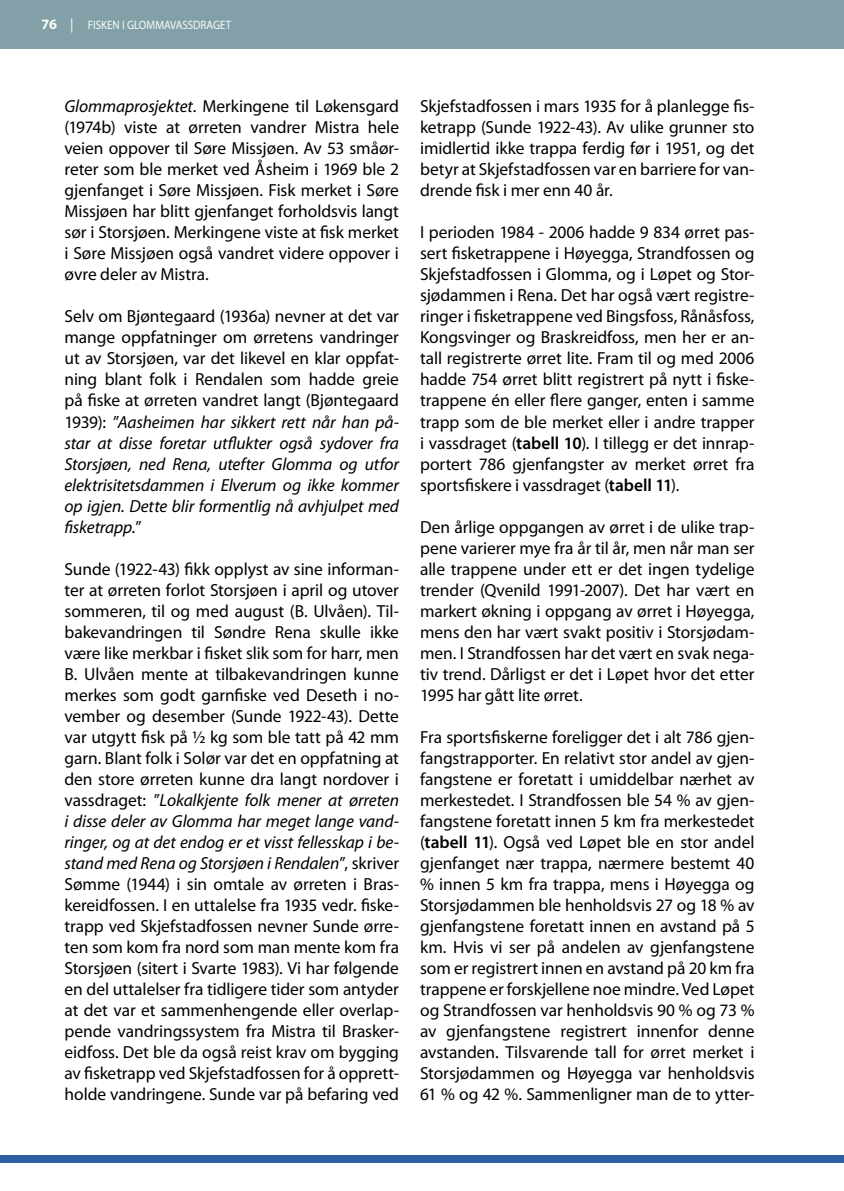
<style>
.page{position:relative;width:844px;height:1191px;background:#fff}
.page>*{position:absolute;margin:0;border:0;box-sizing:border-box;transform-origin:0 0}
.t1{font:17.5px/21px "Myriad Pro";letter-spacing:-.005em;color:#000;text-align:justify}
.t2{font:italic 17.5px/21px "Myriad Pro";letter-spacing:-.005em;color:#000;text-align:justify}
.t3{font:12.25px "Myriad Pro";color:#f6fff7;scale:.9 1}
.s1{font-weight:700;font-size:14.35px}
.s2{font-size:14.35px}
.s3{font-style:italic}
.s4{font-style:normal}
.s5{font-weight:600}
</style>
<div class="page">
<div style="left:0;top:1155px;width:843px;height:7px;background:#2e5fa4"></div>
<div style="left:0;top:0;width:843px;height:49px;background:#83a0a9"></div>
<p class="t3" style="left:41px;top:17px;width:212px"><span class="s1">76</span> <span class="s2">|</span> FISKEN I GLOMMAVASSDRAGET</p>
<p class="t1" style="left:64px;top:96px;width:336px"><span class="s3">Glommaprosjektet</span>. Merkingene til Løkensgard (1974b) viste at ørreten vandrer Mistra hele veien oppover til Søre Missjøen. Av 53 småør&shy;reter som ble merket ved Åsheim i 1969 ble 2 gjenfanget i Søre Missjøen. Fisk merket i Søre Missjøen har blitt gjenfanget forholdsvis langt sør i Storsjøen. Merkingene viste at fisk merket i Søre Missjøen også vandret videre oppover i øvre deler av Mistra.</p>
<p class="t2" style="left:64px;top:306px;width:336px"><span class="s4">Selv om Bjøntegaard (1936a) nevner at det var mange oppfatninger om ørretens vandringer ut av Storsjøen, var det likevel en klar oppfat&shy;ning blant folk i Rendalen som hadde greie på fiske at ørreten vandret langt (Bjøntegaard 1939): ”</span>Aasheimen har sikkert rett når han på&shy;star at disse foretar utflukter også sydover fra Storsjøen, ned Rena, utefter Glomma og utfor elektrisitetsdammen i Elverum og ikke kommer op igjen. Dette blir formentlig nå avhjulpet med fisketrapp.<span class="s4">”</span></p>
<p class="t1" style="left:64px;top:558px;width:336px">Sunde (1922-43) fikk opplyst av sine informan&shy;ter at ørreten forlot Storsjøen i april og utover sommeren, til og med august (B. Ulvåen). Til&shy;bakevandringen til Søndre Rena skulle ikke være like merkbar i fisket slik som for harr, men B. Ulvåen mente at tilbakevandringen kunne merkes som godt garnfiske ved Deseth i no&shy;vember og desember (Sunde 1922-43). Dette var utgytt fisk på ½ kg som ble tatt på 42 mm garn. Blant folk i Solør var det en oppfatning at den store ørreten kunne dra langt nordover i vassdraget: ”<span class="s3">Lokalkjente folk mener at ørreten i disse deler av Glomma har meget lange vand&shy;ringer, og at det endog er et visst fellesskap i be&shy;stand med Rena og Storsjøen i Rendalen</span>”, skriver Sømme (1944) i sin omtale av ørreten i Bras&shy;kereidfossen. I en uttalelse fra 1935 vedr. fiske&shy;trapp ved Skjefstadfossen nevner Sunde ørre&shy;ten som kom fra nord som man mente kom fra Storsjøen (sitert i Svarte 1983). Vi har følgende en del uttalelser fra tidligere tider som antyder at det var et sammenhengende eller overlap&shy;pende vandringssystem fra Mistra til Brasker&shy;eidfoss. Det ble da også reist krav om bygging av fisketrapp ved Skjefstadfossen for å opprett&shy;holde vandringene. Sunde var på befaring ved</p>
<p class="t1" style="left:420px;top:96px;width:336px">Skjefstadfossen i mars 1935 for å planlegge fis&shy;ketrapp (Sunde 1922-43). Av ulike grunner sto imidlertid ikke trappa ferdig før i 1951, og det betyr at Skjefstadfossen var en barriere for van&shy;drende fisk i mer enn 40 år.</p>
<p class="t1" style="left:420px;top:222px;width:336px">I perioden 1984 - 2006 hadde 9 834 ørret pas&shy;sert fisketrappene i Høyegga, Strandfossen og Skjefstadfossen i Glomma, og i Løpet og Stor&shy;sjødammen i Rena. Det har også vært registre&shy;ringer i fisketrappene ved Bingsfoss, Rånåsfoss, Kongsvinger og Braskreidfoss, men her er an&shy;tall registrerte ørret lite. Fram til og med 2006 hadde 754 ørret blitt registrert på nytt i fiske&shy;trappene én eller flere ganger, enten i samme trapp som de ble merket eller i andre trapper i vassdraget (<span class="s5">tabell 10</span>). I tillegg er det innrap&shy;portert 786 gjenfangster av merket ørret fra sportsfiskere i vassdraget (<span class="s5">tabell 11</span>).</p>
<p class="t1" style="left:420px;top:516px;width:336px">Den årlige oppgangen av ørret i de ulike trap&shy;pene varierer mye fra år til år, men når man ser alle trappene under ett er det ingen tydelige trender (Qvenild 1991-2007). Det har vært en markert økning i oppgang av ørret i Høyegga, mens den har vært svakt positiv i Storsjødam&shy;men. I Strandfossen har det vært en svak nega&shy;tiv trend. Dårligst er det i Løpet hvor det etter 1995 har gått lite ørret.</p>
<p class="t1" style="left:420px;top:726px;width:336px">Fra sportsfiskerne foreligger det i alt 786 gjen&shy;fangstrapporter. En relativt stor andel av gjen&shy;fangstene er foretatt i umiddelbar nærhet av merkestedet. I Strandfossen ble 54 % av gjen&shy;fangstene foretatt innen 5 km fra merkestedet (<span class="s5">tabell 11</span>). Også ved Løpet ble en stor andel gjenfanget nær trappa, nærmere bestemt 40 % innen 5 km fra trappa, mens i Høyegga og Storsjødammen ble henholdsvis 27 og 18 % av gjenfangstene foretatt innen en avstand på 5 km. Hvis vi ser på andelen av gjenfangstene som er registrert innen en avstand på 20 km fra trappene er forskjellene noe mindre. Ved Løpet og Strandfossen var henholdsvis 90 % og 73 % av gjenfangstene registrert innenfor denne avstanden. Tilsvarende tall for ørret merket i Storsjødammen og Høyegga var henholdsvis 61 % og 42 %. Sammenligner man de to ytter-</p>
</div>
